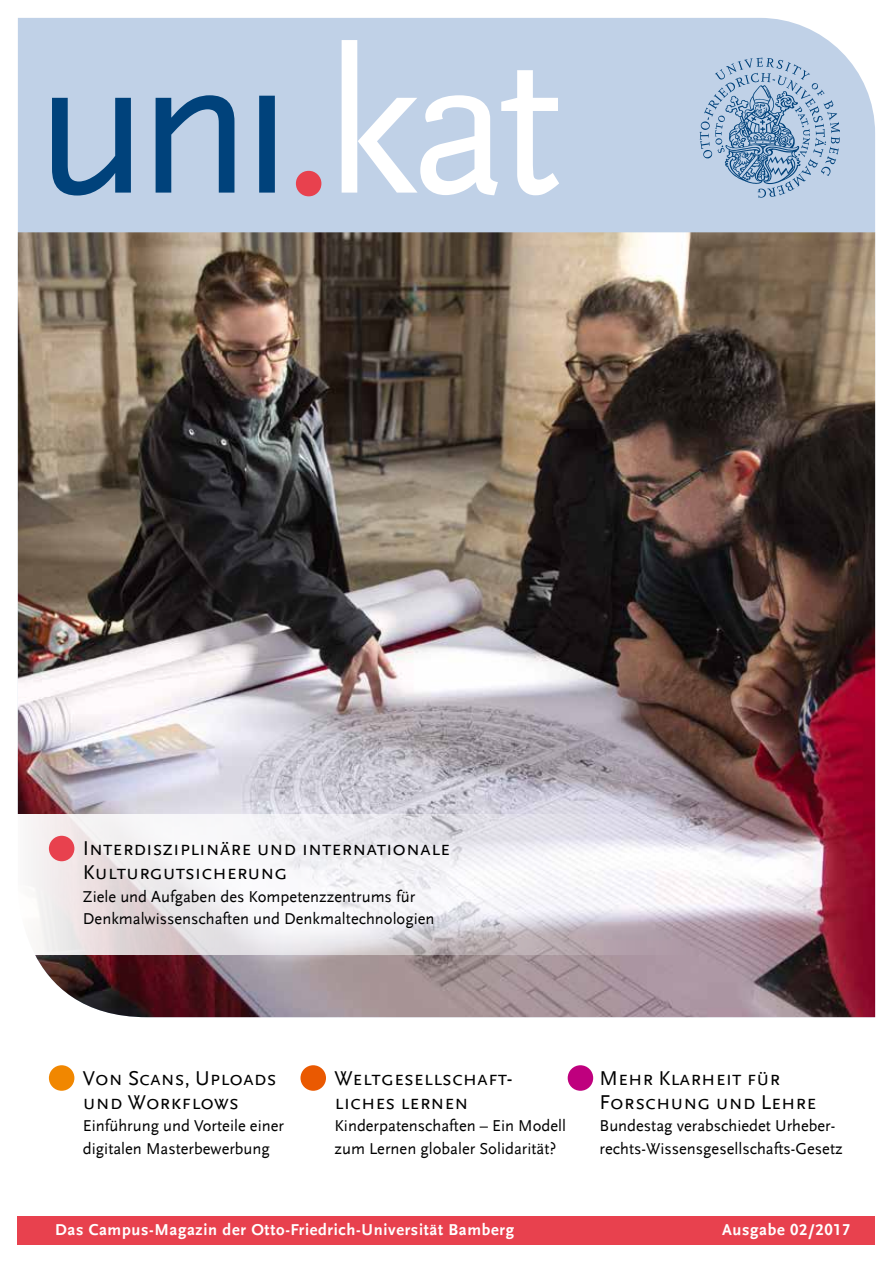
<style>
.page{position:relative;width:893px;height:1263px;background:#fff}
.page>*{position:absolute;margin:0;border:0;box-sizing:border-box;transform-origin:0 0}
.t1{font:21px/24px "UB Scala Sans";color:#000}
.t2{font:16.5px/22.5px "UB Scala Sans";color:#000}
.t3{font:700 16.5px "UB Scala Sans";letter-spacing:.04em;color:#fff}
</style>
<div class="page">
<img style="left:18px;top:232px;width:857px;height:785px">
<div style="left:18px;top:18px;width:857px;height:214px;background:#c0d1e7"></div>
<svg style="left:342px;top:40px;width:217px;height:155px"></svg>
<svg style="left:296px;top:171px;width:25px;height:25px"></svg>
<svg style="left:52px;top:95px;width:223px;height:101px;background:#7498bc"></svg>
<svg style="left:700px;top:57px;width:140px;height:141px;background:#9fb8d4"></svg>
<div style="left:49px;top:1065px;width:25px;height:26px;background:#f18700;border-radius:50%"></div>
<div style="left:300px;top:1065px;width:26px;height:26px;background:#ea5901;border-radius:50%"></div>
<div style="left:568px;top:1065px;width:25px;height:26px;background:#bf007e;border-radius:50%"></div>
<div style="left:18px;top:1216px;width:857px;height:29px;background:#e8414e"></div>
<svg style="left:18px;top:814px;width:673px;height:141px"></svg>
<div style="left:49px;top:836px;width:25px;height:25px;background:#e8414e;border-radius:50%"></div>
<p class="t1" style="left:83px;top:836px;width:369px">Interdisziplinäre und internationale<br>Kulturgutsicherung</p>
<p class="t2" style="left:83px;top:885px;width:353px">Ziele und Aufgaben des Kompetenzzentrums für<br>Denkmalwissenschaften und Denkmaltechnologien</p>
<p class="t1" style="left:83px;top:1066px;width:195px">Von Scans, Uploads und Workflows</p>
<p class="t2" style="left:83px;top:1115px;width:203px">Einführung und Vorteile einer digitalen Masterbewerbung</p>
<p class="t1" style="left:334px;top:1066px;width:180px">Weltgesellschaft&shy;liches lernen</p>
<p class="t2" style="left:334px;top:1115px;width:233px">Kinderpatenschaften – Ein Modell zum Lernen globaler Solidarität?</p>
<p class="t1" style="left:600px;top:1066px;width:218px">Mehr Klarheit für<br>Forschung und Lehre</p>
<p class="t2" style="left:600px;top:1115px;width:245px">Bundestag verabschiedet Urheber&shy;rechts-Wissensgesellschafts-Gesetz</p>
<p class="t3" style="left:55px;top:1219px;width:460px">Das Campus-Magazin der Otto-Friedrich-Universität Bamberg</p>
<p class="t3" style="left:722px;top:1219px;width:130px">Ausgabe 02/2017</p>
</div>
